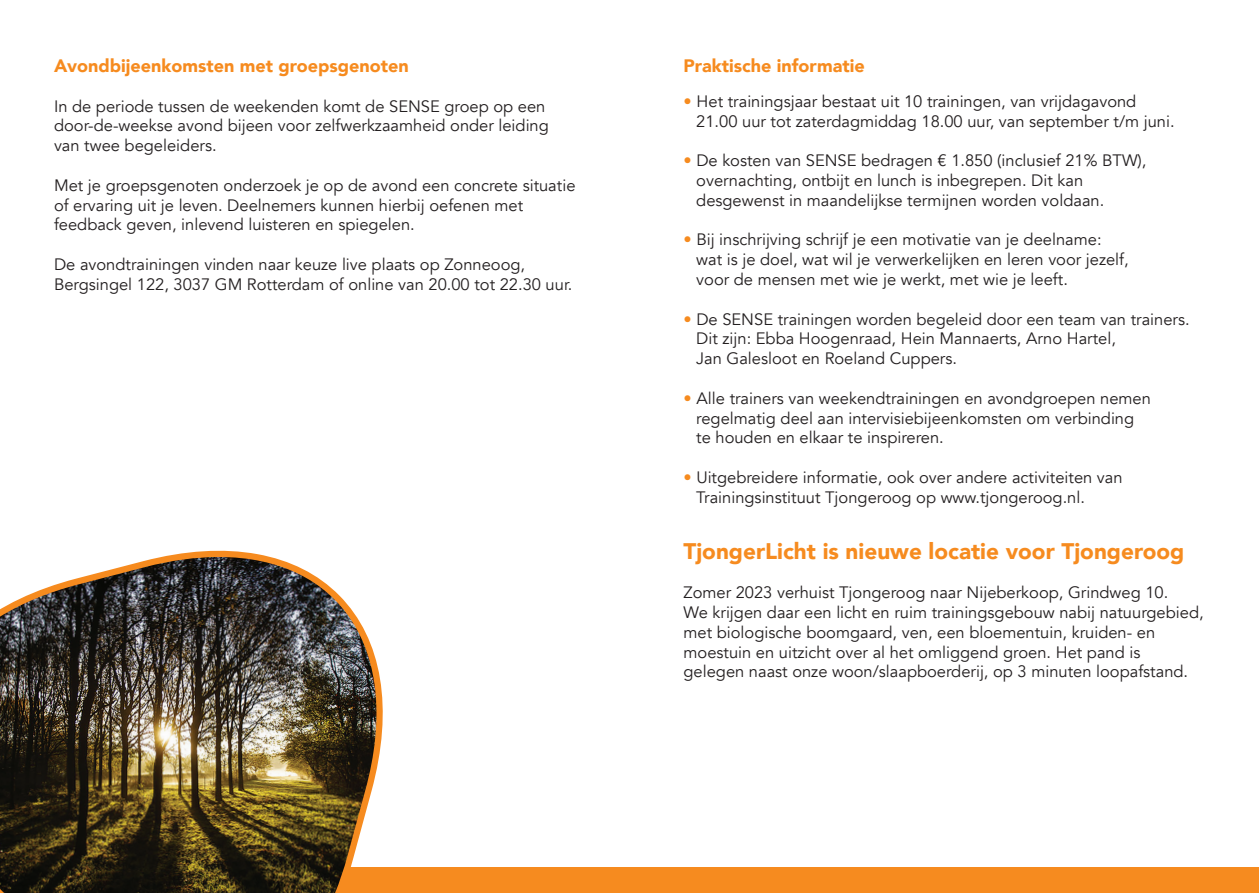
<style>
.page{position:relative;width:1259px;height:893px;background:#fff}
.page>*{position:absolute;margin:0;border:0;box-sizing:border-box;transform-origin:0 0}
.t1{font:900 22.5px "Avenir";color:#f68b1f}
.t2{font:900 18px "Avenir";color:#f68b1f}
.t3{font:16.5px/19.8px "Avenir";color:#231f20}
.s1{font-weight:900;color:#f68b1f}
</style>
<div class="page">
<div style="left:0;top:867px;width:1259px;height:26px;background:#f68b1f"></div>
<img style="left:0;top:557px;width:383px;height:336px">
<p class="t2" style="left:54px;top:50px;width:356px">Avondbijeenkomsten met groepsgenoten</p>
<p class="t3" style="left:54px;top:96px;width:496px">In de periode tussen de weekenden komt de SENSE groep op een door-de-weekse avond bijeen voor zelfwerkzaamheid onder leiding van twee begeleiders.</p>
<p class="t3" style="left:54px;top:176px;width:523px">Met je groepsgenoten onderzoek je op de avond een concrete situatie of ervaring uit je leven. Deelnemers kunnen hierbij oefenen met feedback geven, inlevend luisteren en spiegelen.</p>
<p class="t3" style="left:54px;top:255px;width:520px">De avondtrainingen vinden naar keuze live plaats op Zonneoog,<br>Bergsingel 122, 3037 GM Rotterdam of online van 20.00 tot 22.30 uur.</p>
<p class="t2" style="left:683px;top:50px;width:183px">Praktische informatie</p>
<p class="t3" style="left:696px;top:92px;width:480px;text-indent:-13px"><span class="s1">•</span> Het trainingsjaar bestaat uit 10 trainingen, van vrijdagavond<br>21.00 uur tot zaterdagmiddag 18.00 uur, van september t/m juni.</p>
<p class="t3" style="left:696px;top:151px;width:452px;text-indent:-13px"><span class="s1">•</span> De kosten van SENSE bedragen € 1.850 (inclusief 21% BTW), overnachting, ontbijt en lunch is inbegrepen. Dit kan desgewenst in maandelijkse termijnen worden voldaan.</p>
<p class="t3" style="left:696px;top:230px;width:434px;text-indent:-13px"><span class="s1">•</span> Bij inschrijving schrijf je een motivatie van je deelname: wat is je doel, wat wil je verwerkelijken en leren voor jezelf, voor de mensen met wie je werkt, met wie je leeft.</p>
<p class="t3" style="left:696px;top:309px;width:495px;text-indent:-13px"><span class="s1">•</span> De SENSE trainingen worden begeleid door een team van trainers.<br>Dit zijn: Ebba Hoogenraad, Hein Mannaerts, Arno Hartel,<br>Jan Galesloot en Roeland Cuppers.</p>
<p class="t3" style="left:696px;top:389px;width:456px;text-indent:-13px"><span class="s1">•</span> Alle trainers van weekendtrainingen en avondgroepen nemen regelmatig deel aan intervisiebijeenkomsten om verbinding te houden en elkaar te inspireren.</p>
<p class="t3" style="left:696px;top:468px;width:428px;text-indent:-13px"><span class="s1">•</span> Uitgebreidere informatie, ook over andere activiteiten van<br>Trainingsinstituut Tjongeroog op www.tjongeroog.nl.</p>
<h1 class="t1" style="left:683px;top:531px;width:502px">TjongerLicht is nieuwe locatie voor Tjongeroog</h1>
<p class="t3" style="left:683px;top:583px;width:521px">Zomer 2023 verhuist Tjongeroog naar Nijeberkoop, Grindweg 10.<br>We krijgen daar een licht en ruim trainingsgebouw nabij natuurgebied, met biologische boomgaard, ven, een bloementuin, kruiden- en moestuin en uitzicht over al het omliggend groen. Het pand is gelegen naast onze woon/slaapboerderij, op 3 minuten loopafstand.</p>
</div>
